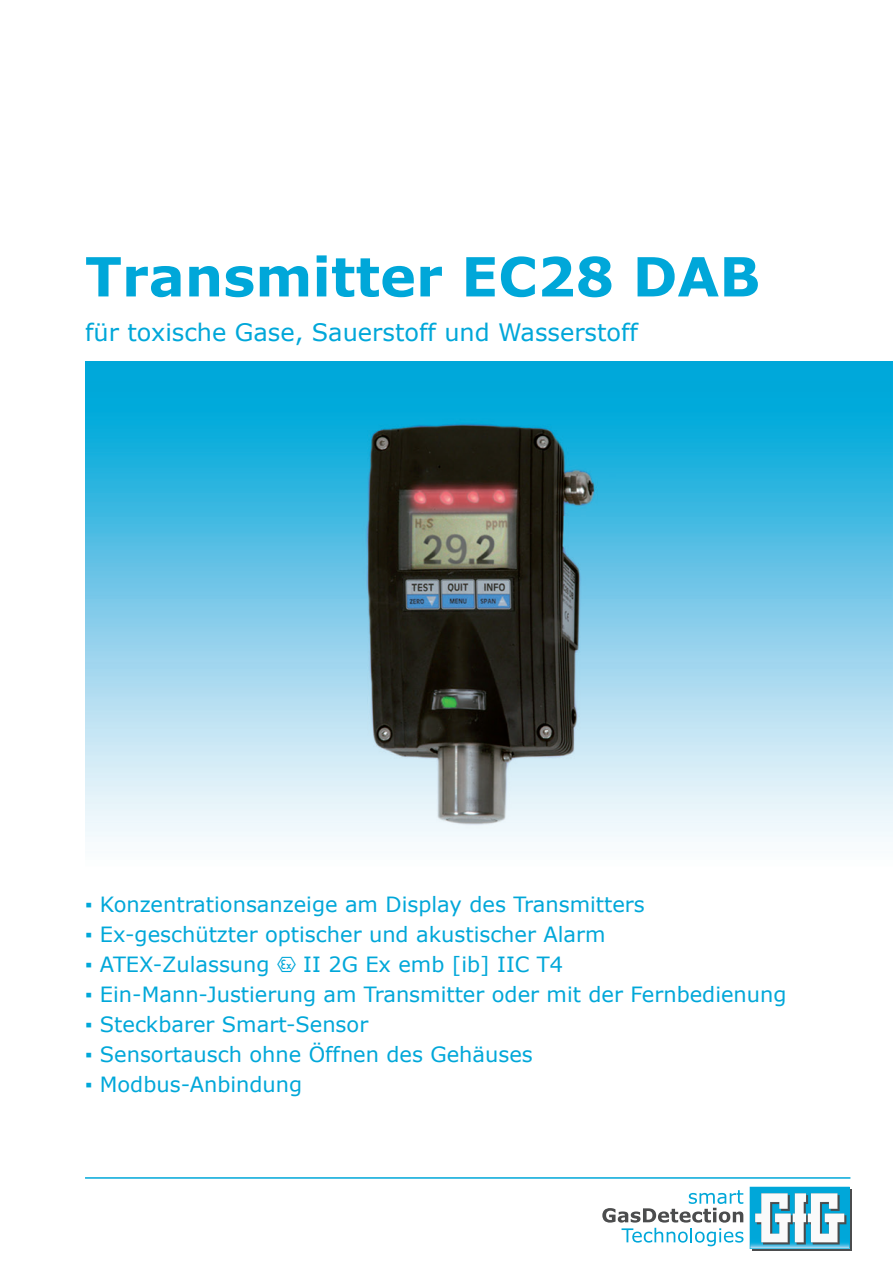
<style>
.page{position:relative;width:893px;height:1263px;background:#fff}
.page>*{position:absolute;margin:0;border:0;box-sizing:border-box;transform-origin:0 0}
.t1{font:700 54px "Verdana";color:#00a7d9}
.t2{font:24px "Verdana";color:#00a7d9}
.t3{font:21px "Verdana";color:#00a7d9}
</style>
<div class="page">
<img style="left:85px;top:361px;width:808px;height:476px">
<hr style="left:85px;top:1177px;width:765px;height:2px;background:#00a7d9">
<svg style="left:602px;top:1190px;width:141px;height:32px"></svg>
<svg style="left:621px;top:1228px;width:122px;height:18px"></svg>
<div style="left:752px;top:1189px;width:99px;height:61px;background:#4b4c4d"></div>
<svg style="left:750px;top:1187px;width:100px;height:62px;background:#7bc2d8"></svg>
<h1 class="t1" style="left:85px;top:239px;width:677px">Transmitter EC28 DAB</h1>
<p class="t2" style="left:85px;top:316px;width:554px">für toxische Gase, Sauerstoff und Wasserstoff</p>
<p class="t3" style="left:85px;top:889px;width:561px">▪ Konzentrationsanzeige am Display des Transmitters</p>
<p class="t3" style="left:85px;top:919px;width:522px">▪ Ex-geschützter optischer und akustischer Alarm</p>
<p class="t3" style="left:85px;top:949px;width:186px">▪ ATEX-Zulassung</p>
<p class="t3" style="left:303px;top:949px;width:261px">II 2G Ex emb [ib] IIC T4</p>
<p class="t3" style="left:85px;top:979px;width:703px">▪ Ein-Mann-Justierung am Transmitter oder mit der Fernbedienung</p>
<p class="t3" style="left:85px;top:1009px;width:285px">▪ Steckbarer Smart-Sensor</p>
<p class="t3" style="left:85px;top:1039px;width:449px">▪ Sensortausch ohne Öffnen des Gehäuses</p>
<p class="t3" style="left:85px;top:1069px;width:219px">▪ Modbus-Anbindung</p>
</div>
